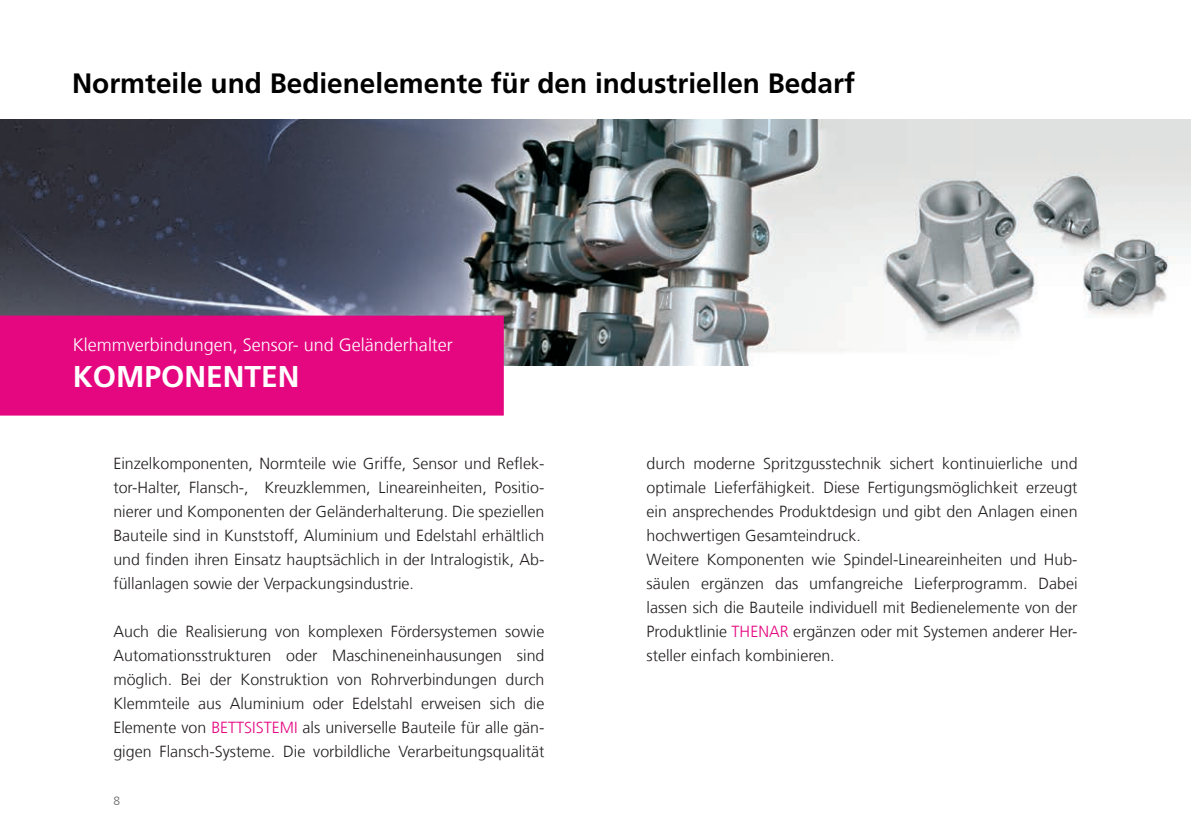
<style>
.page{position:relative;width:1191px;height:840px;background:#fff}
.page>*{position:absolute;margin:0;border:0;box-sizing:border-box;transform-origin:0 0}
.t1{font:700 30px "Frutiger LT Com";color:#fff}
.t2{font:700 28px "Frutiger LT Com";color:#000001}
.t3{font:300 18px "Frutiger LT Com";color:#fff}
.t4{font:300 16px/24px "Frutiger LT Com";color:#231f20;text-align:justify}
.t5{font:300 12px "Frutiger LT Com";color:#636366}
.s1{color:#e50780}
</style>
<div class="page">
<img style="left:0;top:119px;width:1191px;height:246px">
<div style="left:0;top:315px;width:504px;height:100px;background:#e50780"></div>
<h2 class="t2" style="left:72px;top:67px;width:784px">Normteile und Bedienelemente für den industriellen Bedarf</h2>
<p class="t3" style="left:73px;top:334px;width:382px">Klemmverbindungen, Sensor- und Geländerhalter</p>
<h1 class="t1" style="left:73px;top:359px;width:228px">KOMPONENTEN</h1>
<p class="t4" style="left:113px;top:451px;width:432px">Einzelkomponenten, Normteile wie Griffe, Sensor und Reflek&shy;tor-Halter, Flansch-, Kreuzklemmen, Lineareinheiten, Positio&shy;nierer und Komponenten der Geländerhalterung. Die speziellen Bauteile sind in Kunststoff, Aluminium und Edelstahl erhältlich und finden ihren Einsatz hauptsächlich in der Intralogistik, Ab&shy;füllanlagen sowie der Verpackungsindustrie.</p>
<p class="t4" style="left:113px;top:619px;width:432px">Auch die Realisierung von komplexen Fördersystemen sowie Automationsstrukturen oder Maschineneinhausungen sind möglich. Bei der Konstruktion von Rohrverbindungen durch Klemmteile aus Aluminium oder Edelstahl erweisen sich die Elemente von <span class="s1">BETTSISTEMI</span> als universelle Bauteile für alle gän&shy;gigen Flansch-Systeme. Die vorbildliche Verarbeitungsqualität</p>
<p class="t5" style="left:113px;top:793px;width:8px">8</p>
<p class="t4" style="left:646px;top:451px;width:432px;text-align:left">durch moderne Spritzgusstechnik sichert kontinuierliche und optimale Lieferfähigkeit. Diese Fertigungsmöglichkeit erzeugt ein ansprechendes Produktdesign und gibt den Anlagen einen hochwertigen Gesamteindruck.<br>Weitere Komponenten wie Spindel-Lineareinheiten und Hub&shy;säulen ergänzen das umfangreiche Lieferprogramm. Dabei lassen sich die Bauteile individuell mit Bedienelemente von der Produktlinie <span class="s1">THENAR</span> ergänzen oder mit Systemen anderer Her&shy;steller einfach kombinieren.</p>
</div>
